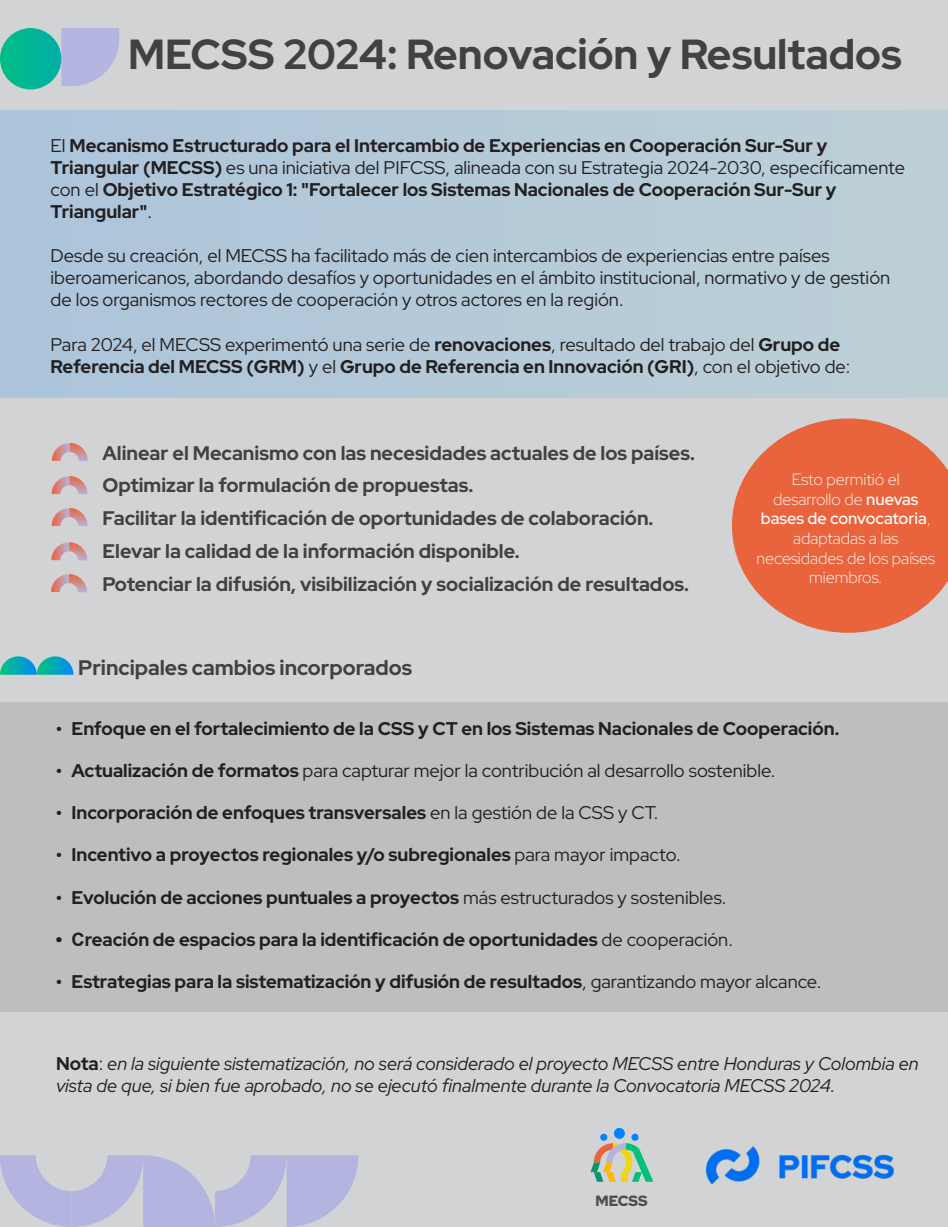
<style>
.page{position:relative;width:948px;height:1227px;background:#d1d3d4}
.page>*{position:absolute;margin:0;border:0;box-sizing:border-box;transform-origin:0 0}
.t1{font:700 42px "Red Hat Display";color:#414042}
.t2{font:700 21px "Red Hat Display";color:#414042}
.t3{font:700 19.6px/32.7px "Red Hat Display";color:#414042}
.t4{font:700 18.38px/22.1px "Red Hat Display";color:#231f20}
.t5{font:18.38px/22.1px "Red Hat Display";color:#231f20}
.t6{font:italic 18.38px/22.1px "Red Hat Display";color:#231f20}
.t7{font:300 16.28px/19.6px "Red Hat Display";color:#fff;text-align:center}
.t8{font:900 14.79px "Red Hat Display";letter-spacing:.005em;color:#4d4d4d}
.s1{font-weight:400}
.s2{font-weight:700}
.s3{font-weight:600}
.s4{font-family:"Arial"}
.s5{font-weight:700;font-style:normal}
.s6{font-style:normal}
</style>
<div class="page">
<div style="left:0;top:702px;width:948px;height:310px;background:#bdbebf"></div>
<div style="left:0;top:110px;width:948px;height:287px;background:#b5cad9"></div>
<svg style="left:61px;top:28px;width:58px;height:58px;background:#b8badf"></svg>
<div style="left:0;top:28px;width:61px;height:61px;background:linear-gradient(to right,#03be86,#01aea4);border-radius:31px"></div>
<svg style="left:52px;top:443px;width:36px;height:18px"></svg>
<svg style="left:732px;top:418px;width:216px;height:215px"></svg>
<div style="left:600px;top:1133px;width:7px;height:8px;background:#0482ff;border-radius:50%"></div>
<div style="left:631px;top:1133px;width:7px;height:8px;background:#0482ff;border-radius:50%"></div>
<div style="left:614px;top:1128px;width:11px;height:11px;background:#0482ff;border-radius:50%"></div>
<svg style="left:591px;top:1143px;width:62px;height:39px"></svg>
<img style="left:707px;top:1146px;width:187px;height:39px">
<svg style="left:0;top:1155px;width:358px;height:72px"></svg>
<svg style="left:52px;top:476px;width:36px;height:18px"></svg>
<svg style="left:52px;top:508px;width:36px;height:18px"></svg>
<svg style="left:51px;top:542px;width:36px;height:18px"></svg>
<svg style="left:51px;top:574px;width:36px;height:18px"></svg>
<svg style="left:0;top:656px;width:73px;height:19px"></svg>
<h1 class="t1" style="left:128px;top:27px;width:775px">MECSS 2024: Renovación y Resultados</h1>
<p class="t4" style="left:51px;top:134px;width:856px"><span class="s1">El</span> Mecanismo Estructurado para el Intercambio de Experiencias en Cooperación Sur-Sur y Triangular (MECSS) <span class="s1">es una iniciativa del PIFCSS, alineada con su Estrategia 2024-2030, específicamente con el</span> Objetivo Estratégico 1: "Fortalecer los Sistemas Nacionales de Cooperación Sur-Sur y Triangular"<span class="s1">.</span></p>
<p class="t5" style="left:51px;top:244px;width:841px">Desde su creación, el MECSS ha facilitado más de cien intercambios de experiencias entre países iberoamericanos, abordando desafíos y oportunidades en el ámbito institucional, normativo y de gestión de los organismos rectores de cooperación y otros actores en la región.</p>
<p class="t5" style="left:51px;top:333px;width:801px">Para 2024, el MECSS experimentó una serie de <span class="s2">renovaciones</span>, resultado del trabajo del <span class="s2">Grupo de<br>Referencia del MECSS (GRM)</span> y el <span class="s2">Grupo de Referencia en Innovación (GRI)</span>, con el objetivo de:</p>
<p class="t3" style="left:103px;top:436px;width:594px">Alinear el Mecanismo con las necesidades actuales de los países.<br>Optimizar la formulación de propuestas.<br>Facilitar la identificación de oportunidades de colaboración.<br>Elevar la calidad de la información disponible.<br>Potenciar la difusión, visibilización y socialización de resultados.</p>
<p class="t2" style="left:78px;top:653px;width:336px">Principales cambios incorporados</p>
<p class="t7" style="left:756px;top:469px;width:180px">Esto permitió el desarrollo de <span class="s3">nuevas bases de convocatoria</span>, adaptadas a las necesidades de los países miembros.</p>
<p class="t4" style="left:56px;top:718px;width:785px">• Enfoque en el fortalecimiento de la CSS y CT en los Sistemas Nacionales de Cooperación.</p>
<p class="t5" style="left:56px;top:759px;width:721px"><span class="s2">• Actualización de formatos</span> para capturar mejor la contribución al desarrollo sostenible.</p>
<p class="t4" style="left:56px;top:802px;width:604px">• Incorporación de enfoques transversales <span class="s1">en la gestión de la CSS y CT.</span></p>
<p class="t4" style="left:56px;top:844px;width:626px">• Incentivo a proyectos regionales y/o subregionales <span class="s1">para mayor impacto.</span></p>
<p class="t4" style="left:56px;top:886px;width:672px">• Evolución de acciones puntuales a proyectos <span class="s1">más estructurados y sostenibles.</span></p>
<p class="t4" style="left:56px;top:928px;width:679px"><span class="s4">• C</span>reación de espacios para la identificación de oportunidades <span class="s1">de cooperación.</span></p>
<p class="t4" style="left:56px;top:970px;width:767px">• Estrategias para la sistematización y difusión de resultados<span class="s1">, garantizando mayor alcance.</span></p>
<p class="t6" style="left:56px;top:1052px;width:864px"><span class="s5">Nota</span><span class="s6">:</span> en la siguiente sistematización, no será considerado el proyecto MECSS entre Honduras y Colombia en vista de que, si bien fue aprobado, no se ejecutó finalmente durante la Convocatoria MECSS 2024.</p>
<p class="t8" style="left:595px;top:1191px;width:54px">MECSS</p>
</div>
